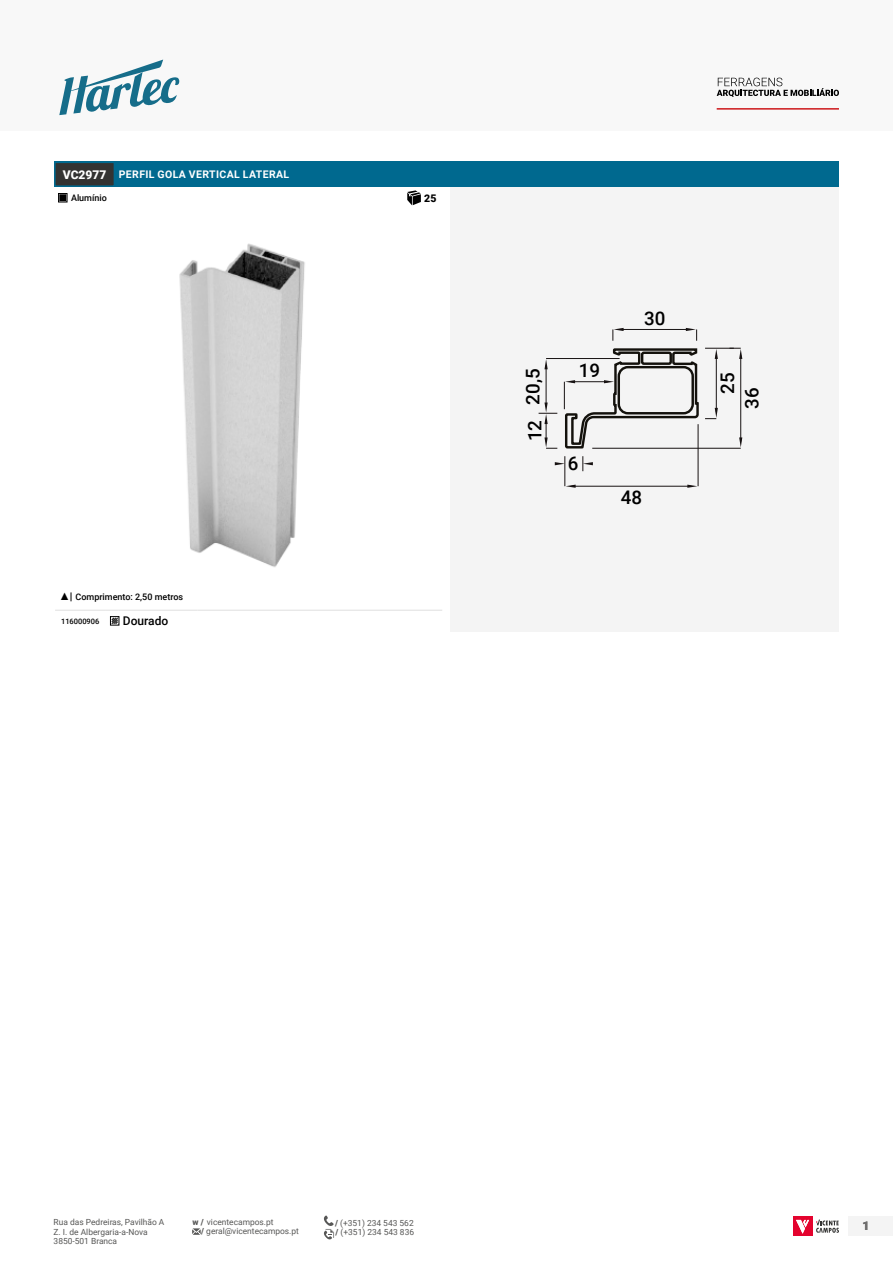
<style>
.page{position:relative;width:893px;height:1263px;background:#fff}
.page>*{position:absolute;margin:0;border:0;box-sizing:border-box;transform-origin:0 0}
.t1{font:500 18.75px/24.5px "Roboto";color:#000}
.t2{font:500 12px "Roboto";color:#000}
.t3{font:900 12px "Roboto";color:#575756}
.t4{font:700 10.5px "Roboto";letter-spacing:.035em;color:#fff}
.t5{font:900 10.5px "Roboto";color:#000}
.t6{font:500 9px "Roboto";color:#000}
.t7{font:8.4px/9.6px "Roboto";color:#575756}
.t8{font:500 7.5px "Roboto";color:#000}
.s1{font-weight:900;font-size:12px}
.s2{font-family:"Times New Roman";font-weight:400;font-size:10.5px}
.s3{font-weight:900;font-size:10.5px}
.s4{font-weight:900}
</style>
<div class="page">
<div style="left:0;top:0;width:893px;height:131px;background:#f8f8f8"></div>
<svg style="left:59px;top:60px;width:120px;height:55px"></svg>
<div style="left:849px;top:1216px;width:44px;height:20px;background:#f4f4f4"></div>
<svg style="left:717px;top:78px;width:122px;height:19px"></svg>
<hr style="left:717px;top:108px;width:122px;height:2px;background:#cd171a">
<div style="left:793px;top:1216px;width:19px;height:20px;background:#e4032e"></div>
<svg style="left:796px;top:1220px;width:13px;height:14px"></svg>
<svg style="left:816px;top:1219px;width:23px;height:14px"></svg>
<svg style="left:192px;top:1228px;width:9px;height:7px"></svg>
<svg style="left:324px;top:1215px;width:10px;height:24px"></svg>
<svg style="left:55px;top:610px;width:387px;height:16px"></svg>
<div style="left:54px;top:162px;width:785px;height:25px;background:#00698f"></div>
<div style="left:54px;top:162px;width:61px;height:25px;background:#333332;border:2px solid #00698f"></div>
<svg style="left:407px;top:190px;width:14px;height:15px"></svg>
<div style="left:58px;top:193px;width:9px;height:9px;border:1px solid #000"></div>
<div style="left:60px;top:194px;width:6px;height:7px;border:1px solid #000"></div>
<img style="left:179px;top:243px;width:126px;height:324px">
<div style="left:451px;top:187px;width:388px;height:444px;background:#f4f4f4"></div>
<hr style="left:620px;top:329px;width:70px;height:1px;background:#171212">
<svg style="left:686px;top:328px;width:11px;height:13px"></svg>
<svg style="left:612px;top:328px;width:12px;height:13px"></svg>
<hr style="left:571px;top:486px;width:120px;height:1px;background:#171212">
<hr style="left:564px;top:456px;width:1px;height:30px;background:#171212">
<hr style="left:698px;top:424px;width:1px;height:62px;background:#171212">
<svg style="left:566px;top:485px;width:10px;height:3px"></svg>
<svg style="left:687px;top:485px;width:10px;height:3px"></svg>
<svg style="left:539px;top:347px;width:203px;height:129px"></svg>
<p class="t4" style="left:63px;top:167px;width:228px"><span class="s1">VC2977</span> PERFIL GOLA VERTICAL LATERAL</p>
<p class="t6" style="left:71px;top:192px;width:37px">Alumínio</p>
<p class="t5" style="left:424px;top:191px;width:14px">25</p>
<p class="t6" style="left:59px;top:590px;width:125px"><span class="s2">▲</span><span class="s3">|</span> Comprimento: 2,50 metros</p>
<p class="t8" style="left:61px;top:616px;width:40px">116000906</p>
<h2 class="t2" style="left:123px;top:613px;width:47px">Dourado</h2>
<h1 class="t1" style="left:520px;top:441px;width:74px;rotate:-90deg">12 20,5</h1>
<h1 class="t1" style="left:579px;top:358px;width:23px">19</h1>
<h1 class="t1" style="left:568px;top:451px;width:12px">6</h1>
<h1 class="t1" style="left:644px;top:305px;width:23px">30</h1>
<h1 class="t1" style="left:621px;top:485px;width:23px">48</h1>
<h1 class="t1" style="left:714px;top:408px;width:38px;text-indent:15px;rotate:-90deg">25<br>36</h1>
<p class="t7" style="left:54px;top:1217px;width:112px">Rua das Pedreiras, Pavilhão A</p>
<p class="t7" style="left:335px;top:1217px;width:80px"><span class="s4">/</span> (+351) 234 543 562</p>
<p class="t7" style="left:54px;top:1226px;width:96px">Z. I. de Albergaria-a-Nova<br>3850-501 Branca</p>
<p class="t7" style="left:201px;top:1217px;width:99px;line-height:9.1px;text-indent:-9px"><span class="s4">w /</span> vicentecampos.pt<br><span class="s4">/</span> geral@vicentecampos.pt</p>
<p class="t7" style="left:336px;top:1227px;width:80px"><span class="s4">/</span> (+351) 234 543 836</p>
<h2 class="t3" style="left:862px;top:1217px;width:8px">1</h2>
</div>
